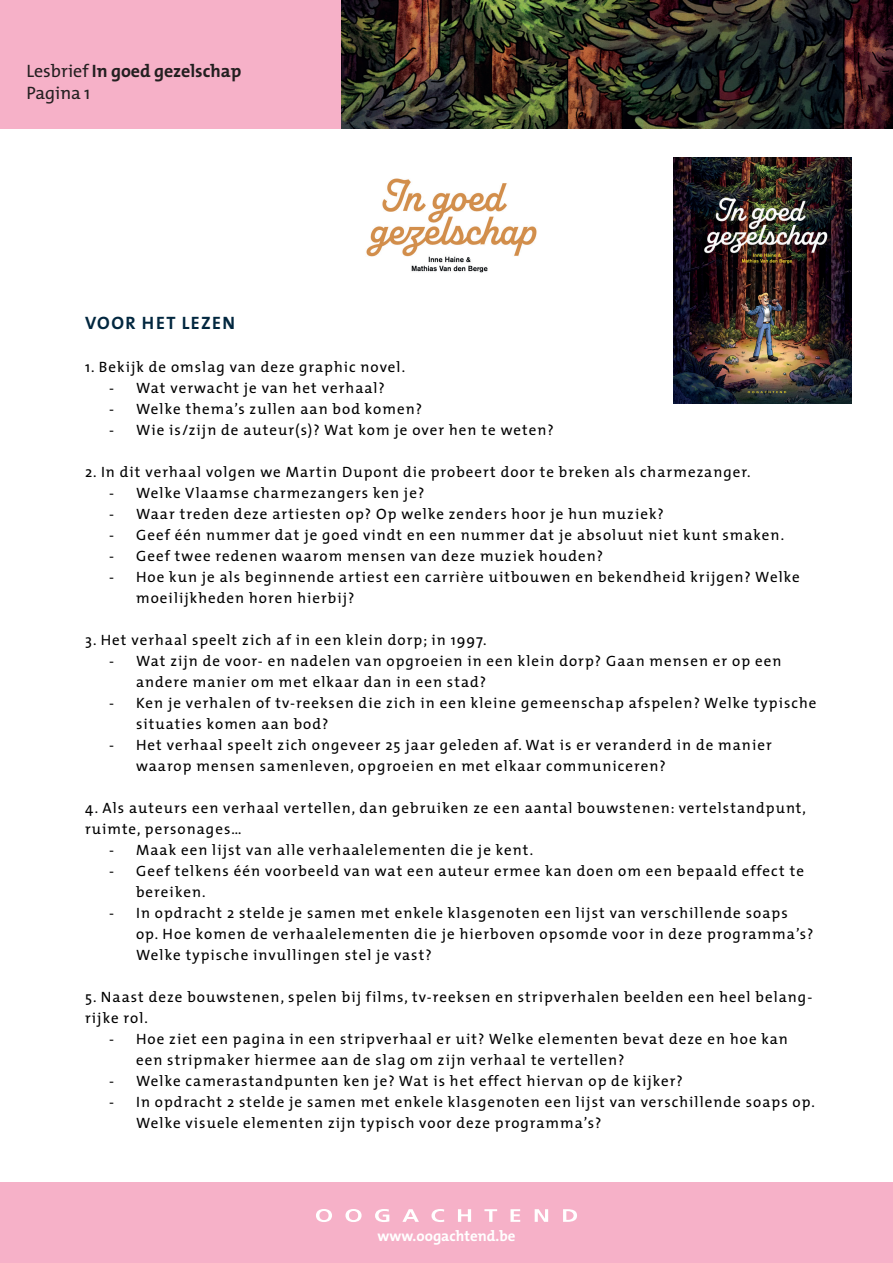
<style>
.page{position:relative;width:893px;height:1263px;background:#fff}
.page>*{position:absolute;margin:0;border:0;box-sizing:border-box;transform-origin:0 0}
.t1{font:700 18px "The Mix";color:#231f20}
.t2{font:700 18px "The Mix";letter-spacing:.08em;color:#02273f}
.t3{font:18px "The Mix Plain";color:#231f20}
.t4{font:15px/21px "The Mix Plain";letter-spacing:.07em;color:#000001}
.t5{font:700 15px "The Mix";color:#fff}
.s1{font-family:"The Mix Plain";font-weight:400}
</style>
<div class="page">
<div style="left:0;top:1182px;width:893px;height:81px;background:#f6b1c8"></div>
<svg style="left:316px;top:1209px;width:16px;height:13px"></svg>
<svg style="left:345px;top:1209px;width:17px;height:13px"></svg>
<svg style="left:375px;top:1209px;width:14px;height:13px"></svg>
<svg style="left:402px;top:1209px;width:17px;height:13px"></svg>
<svg style="left:431px;top:1209px;width:13px;height:13px"></svg>
<svg style="left:458px;top:1209px;width:13px;height:13px"></svg>
<svg style="left:484px;top:1209px;width:13px;height:13px"></svg>
<svg style="left:510px;top:1209px;width:10px;height:13px"></svg>
<svg style="left:535px;top:1209px;width:13px;height:13px"></svg>
<svg style="left:563px;top:1209px;width:14px;height:13px"></svg>
<img style="left:340px;top:0;width:553px;height:128px">
<div style="left:0;top:0;width:340px;height:128px;background:#f6b1c8"></div>
<img style="left:674px;top:158px;width:177px;height:245px">
<img style="left:366px;top:178px;width:171px;height:95px">
<p class="t1" style="left:27px;top:56px;width:216px"><span class="s1">Lesbrief</span> In goed gezelschap</p>
<p class="t3" style="left:27px;top:78px;width:65px">Pagina 1</p>
<p class="t2" style="left:85px;top:308px;width:152px">VOOR HET LEZEN</p>
<p class="t4" style="left:85px;top:356px;width:322px">1. Bekijk de omslag van deze graphic novel.</p>
<p class="t4" style="left:109px;top:377px;width:277px">- Wat verwacht je van het verhaal?</p>
<p class="t4" style="left:109px;top:398px;width:315px">- Welke thema’s zullen aan bod komen?</p>
<p class="t4" style="left:109px;top:419px;width:446px">- Wie is/zijn de auteur(s)? Wat kom je over hen te weten?</p>
<p class="t4" style="left:85px;top:461px;width:667px">2. In dit verhaal volgen we Martin Dupont die probeert door te breken als charmezanger.</p>
<p class="t4" style="left:109px;top:482px;width:317px">- Welke Vlaamse charmezangers ken je?</p>
<p class="t4" style="left:109px;top:503px;width:556px">- Waar treden deze artiesten op? Op welke zenders hoor je hun muziek?</p>
<p class="t4" style="left:109px;top:524px;width:676px">- Geef één nummer dat je goed vindt en een nummer dat je absoluut niet kunt smaken.</p>
<p class="t4" style="left:109px;top:545px;width:496px">- Geef twee redenen waarom mensen van deze muziek houden?</p>
<p class="t4" style="left:136px;top:566px;width:665px;text-indent:-27px">- Hoe kun je als beginnende artiest een carrière uitbouwen en bekendheid krijgen? Welke moeilijkheden horen hierbij?</p>
<p class="t4" style="left:85px;top:629px;width:403px">3. Het verhaal speelt zich af in een klein dorp; in 1997.</p>
<p class="t4" style="left:136px;top:650px;width:647px;text-indent:-27px">- Wat zijn de voor- en nadelen van opgroeien in een klein dorp? Gaan mensen er op een andere manier om met elkaar dan in een stad?</p>
<p class="t4" style="left:136px;top:692px;width:682px;text-indent:-27px">- Ken je verhalen of tv-reeksen die zich in een kleine gemeenschap afspelen? Welke typische situaties komen aan bod?</p>
<p class="t4" style="left:136px;top:734px;width:637px;text-indent:-27px">- Het verhaal speelt zich ongeveer 25 jaar geleden af. Wat is er veranderd in de manier waarop mensen samenleven, opgroeien en met elkaar communiceren?</p>
<p class="t4" style="left:85px;top:797px;width:722px">4. Als auteurs een verhaal vertellen, dan gebruiken ze een aantal bouwstenen: vertelstandpunt, ruimte, personages…</p>
<p class="t4" style="left:109px;top:839px;width:426px">- Maak een lijst van alle verhaalelementen die je kent.</p>
<p class="t4" style="left:136px;top:860px;width:669px;text-indent:-27px">- Geef telkens één voorbeeld van wat een auteur ermee kan doen om een bepaald effect te bereiken.</p>
<p class="t4" style="left:136px;top:902px;width:679px;text-indent:-27px">- In opdracht 2 stelde je samen met enkele klasgenoten een lijst van verschillende soaps op. Hoe komen de verhaalelementen die je hierboven opsomde voor in deze programma’s?<br>Welke typische invullingen stel je vast?</p>
<p class="t4" style="left:85px;top:986px;width:729px">5. Naast deze bouwstenen, spelen bij films, tv-reeksen en stripverhalen beelden een heel belang&shy;rijke rol.</p>
<p class="t4" style="left:136px;top:1028px;width:653px;text-indent:-27px">- Hoe ziet een pagina in een stripverhaal er uit? Welke elementen bevat deze en hoe kan een stripmaker hiermee aan de slag om zijn verhaal te vertellen?</p>
<p class="t4" style="left:109px;top:1070px;width:575px">- Welke camerastandpunten ken je? Wat is het effect hiervan op de kijker?</p>
<p class="t4" style="left:136px;top:1091px;width:680px;text-indent:-27px">- In opdracht 2 stelde je samen met enkele klasgenoten een lijst van verschillende soaps op.<br>Welke visuele elementen zijn typisch voor deze programma’s?</p>
<p class="t5" style="left:377px;top:1223px;width:140px">www.oogachtend.be</p>
</div>
